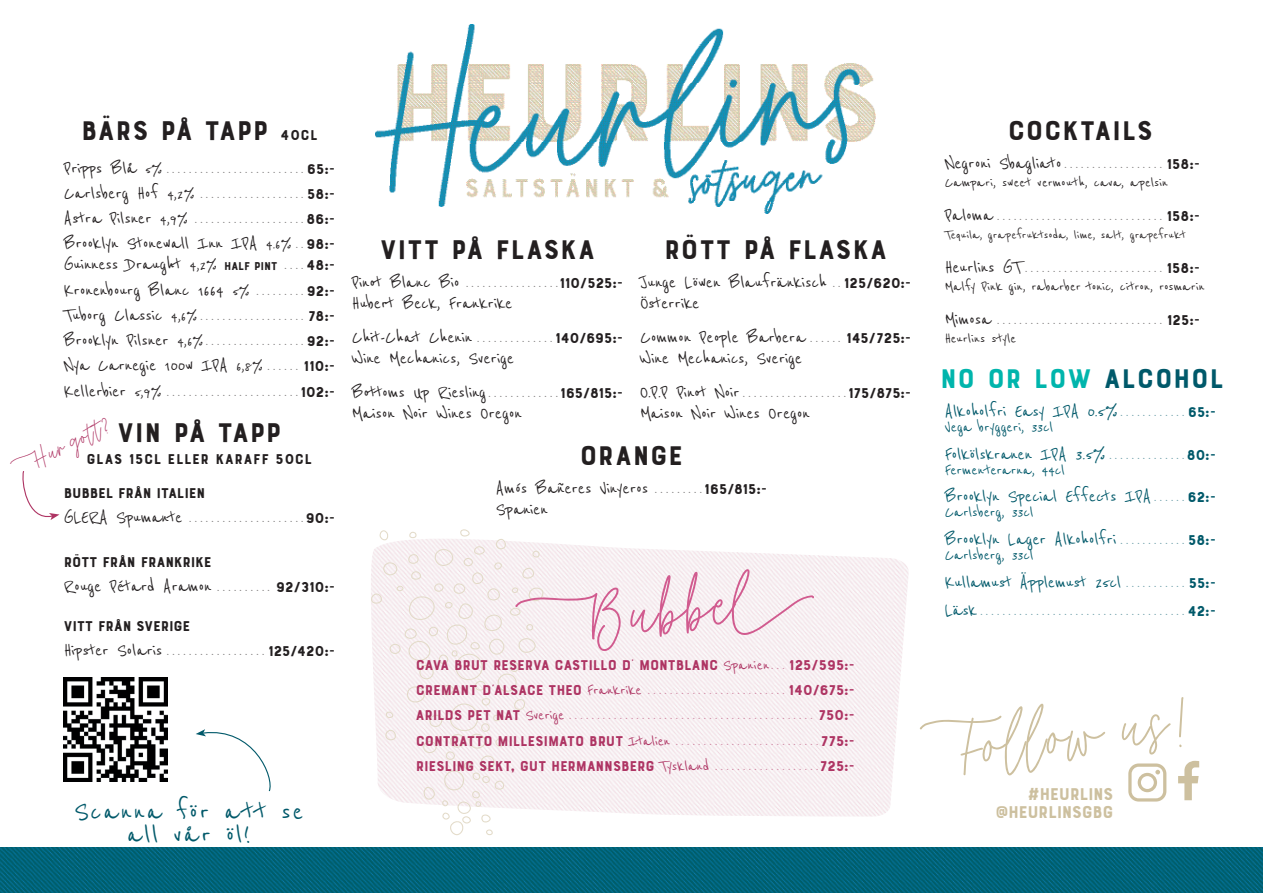
<style>
.page{position:relative;width:1263px;height:893px;background:#fff}
.page>*{position:absolute;margin:0;border:0;box-sizing:border-box;transform-origin:0 0}
.t1{font:79.65px "Moon Time 2 Caps Swashes";color:#cdc09f}
.t2{font:79.65px "Moon Time 2";color:#d15b8f}
.t3{font:31.5px/22.5px "Reenie Beanie";letter-spacing:.05em;color:#00596a;text-align:center}
.t4{font:28.5px "Bourton Base";letter-spacing:.035em;color:#231f20}
.t5{font:28.5px "Bourton Base";letter-spacing:.02em;color:#00b5ac}
.t6{font:27px "Moon Time 2 Caps Swashes";color:#ae3463}
.t7{font:21px/33.8px "Reenie Beanie";letter-spacing:-.01em;color:#231f20}
.t8{font:21px "Bourton Line";color:#231f20}
.t9{font:21px "Reenie Beanie";letter-spacing:-.01em;color:#00596a}
.t10{font:18px "Reenie Beanie";letter-spacing:-.01em;color:#00596a}
.t11{font:18px/18px "Bourton Base";letter-spacing:-.025em;color:#cdc09f;text-align:right}
.t12{font:16.5px "Reenie Beanie";letter-spacing:.005em;color:#231f20}
.t13{font:15px/25.2px "Bourton Base";letter-spacing:-.01em;color:#ae3463}
.t14{font:15px "Bourton Base";letter-spacing:-.01em;color:#231f20}
.t15{font:15px "Reenie Beanie";letter-spacing:.005em;color:#231f20}
.t16{font:15px "Bourton Base";letter-spacing:-.01em;color:#00596a}
.t17{font:15px "Bourton Base";letter-spacing:.045em;color:#231f20}
.s1{font-size:15px}
.s2{font-size:18px}
.s3{font-family:"Bourton Base";font-size:15px}
.s4{font-family:"Bourton Base";font-size:12px}
.s5{font-family:"Moon Time 2 Caps Swashes"}
.s6{font-family:"Moon Time 2 Swashes"}
.s7{font-family:"Reenie Beanie";font-size:18px}
.s8{font-family:"Reenie Beanie"}
.s9{color:#00596a}
</style>
<div class="page">
<img style="left:0;top:847px;width:1263px;height:46px">
<img style="left:375px;top:24px;width:500px;height:190px">
<img style="left:544px;top:543px;width:365px;height:273px">
<svg style="left:1178px;top:761px;width:21px;height:39px"></svg>
<svg style="left:1128px;top:763px;width:38px;height:38px"></svg>
<svg style="left:371px;top:529px;width:173px;height:306px"></svg>
<svg style="left:22px;top:471px;width:38px;height:49px"></svg>
<svg style="left:196px;top:729px;width:75px;height:63px"></svg>
<img style="left:64px;top:677px;width:104px;height:104px">
<h3 class="t4" style="left:81px;top:113px;width:238px">BÄRS PÅ TAPP <span class="s1">40CL</span></h3>
<p class="t7" style="left:64px;top:151px;width:100px">Pripps Blå <span class="s2">5%</span></p>
<p class="t14" style="left:307px;top:159px;width:30px">65:-</p>
<p class="t7" style="left:64px;top:176px;width:132px">Carlsberg Hof <span class="s2">4,2%</span></p>
<p class="t14" style="left:307px;top:185px;width:30px">58:-</p>
<p class="t7" style="left:64px;top:202px;width:126px">Astra Pilsner <span class="s2">4,9%</span></p>
<p class="t14" style="left:306px;top:210px;width:30px">86:-</p>
<p class="t7" style="left:64px;top:233px;width:273px;line-height:21px">Brooklyn Stonewall Inn IPA <span class="s2">4.6%</span> <span class="s3">98:-<br></span>Guinness Draught <span class="s2">4,2%</span> <span class="s4">HALF PINT</span></p>
<p class="t14" style="left:306px;top:256px;width:30px">48:-</p>
<p class="t7" style="left:64px;top:273px;width:188px">Kronenbourg Blanc 1664 <span class="s2">5%</span></p>
<p class="t14" style="left:307px;top:281px;width:30px">92:-</p>
<p class="t7" style="left:64px;top:298px;width:135px">Tuborg Classic <span class="s2">4,6%</span></p>
<p class="t14" style="left:308px;top:307px;width:28px">78:-</p>
<p class="t7" style="left:64px;top:324px;width:141px">Brooklyn Pilsner <span class="s2">4,6%</span></p>
<p class="t14" style="left:307px;top:332px;width:30px">92:-</p>
<p class="t7" style="left:64px;top:349px;width:201px">Nya Carnegie 100w IPA <span class="s2">6,8%</span></p>
<p class="t14" style="left:304px;top:357px;width:33px">110:-</p>
<p class="t7" style="left:64px;top:374px;width:100px">Kellerbier <span class="s2">5,9%</span></p>
<p class="t14" style="left:301px;top:382px;width:36px">102:-</p>
<p class="t6" style="left:7px;top:457px;width:107px;rotate:-27deg">Hur gott?</p>
<h3 class="t4" style="left:118px;top:415px;width:165px">VIN PÅ TAPP</h3>
<p class="t17" style="left:87px;top:450px;width:227px">GLAS 15CL ELLER KARAFF 50CL</p>
<p class="t14" style="left:64px;top:484px;width:143px">BUBBEL FRÅN ITALIEN</p>
<p class="t7" style="left:64px;top:501px;width:120px">GLERA Spumante</p>
<p class="t14" style="left:305px;top:509px;width:31px">90:-</p>
<p class="t14" style="left:64px;top:552px;width:149px">RÖTT FRÅN FRANKRIKE</p>
<p class="t7" style="left:64px;top:569px;width:149px">Rouge Pétard Aramon</p>
<p class="t14" style="left:276px;top:578px;width:61px">92/310:-</p>
<p class="t14" style="left:64px;top:617px;width:128px">VITT FRÅN SVERIGE</p>
<p class="t7" style="left:64px;top:634px;width:100px">Hipster Solaris</p>
<p class="t14" style="left:268px;top:642px;width:68px">125/420:-</p>
<h2 class="t3" style="left:74px;top:801px;width:231px">Scanna för att se all vår öl!</h2>
<h3 class="t4" style="left:380px;top:232px;width:216px">VITT PÅ FLASKA</h3>
<p class="t7" style="left:352px;top:266px;width:109px">Pinot Blanc Bio</p>
<p class="t14" style="left:559px;top:274px;width:65px">110/525:-</p>
<p class="t7" style="left:352px;top:287px;width:162px">Hubert Beck, Frankrike<br>Chit-Chat Chenin</p>
<p class="t14" style="left:555px;top:329px;width:69px">140/695:-</p>
<p class="t7" style="left:352px;top:342px;width:164px">Wine Mechanics, Sverige<br>Bottoms Up Riesling</p>
<p class="t7" style="left:352px;top:397px;width:171px">Maison Noir Wines Oregon</p>
<p class="t14" style="left:560px;top:384px;width:64px">165/815:-</p>
<h3 class="t4" style="left:664px;top:232px;width:224px">RÖTT PÅ FLASKA</h3>
<p class="t7" style="left:640px;top:272px;width:273px;line-height:21px">Junge Löwen Blaufränkisch <span class="s3">125/620:-<br></span>Österrike</p>
<p class="t7" style="left:640px;top:321px;width:167px">Common People Barbera</p>
<p class="t14" style="left:846px;top:329px;width:67px">145/725:-</p>
<p class="t7" style="left:640px;top:342px;width:164px">Wine Mechanics, Sverige<br>O.P.P Pinot Noir</p>
<p class="t14" style="left:848px;top:384px;width:64px">175/875:-</p>
<p class="t7" style="left:640px;top:397px;width:171px">Maison Noir Wines Oregon</p>
<h3 class="t4" style="left:580px;top:438px;width:105px">ORANGE</h3>
<p class="t7" style="left:496px;top:472px;width:154px">Amós Bañeres Vinyeros</p>
<p class="t14" style="left:704px;top:480px;width:64px">165/815:-</p>
<p class="t7" style="left:496px;top:493px;width:53px">Spanien</p>
<h1 class="t2" style="left:513px;top:584px;width:299px;rotate:-7deg"><span class="s5">B</span>ubbe<span class="s6">l</span></h1>
<p class="t13" style="left:416px;top:653px;width:440px">CAVA BRUT RESERVA CASTILLO D' MONTBLANC <span class="s7">Spanien</span> 125/595:-<br>CREMANT D´ALSACE THEO <span class="s7">Frankrike</span></p>
<p class="t13" style="left:788px;top:678px;width:68px">140/675:-</p>
<p class="t13" style="left:416px;top:703px;width:150px">ARILDS PET NAT <span class="s7">Sverige</span></p>
<p class="t13" style="left:819px;top:703px;width:38px">750:-</p>
<p class="t13" style="left:416px;top:728px;width:256px">CONTRATTO MILLESIMATO BRUT <span class="s7">Italien</span></p>
<p class="t13" style="left:821px;top:728px;width:35px">775:-</p>
<p class="t13" style="left:416px;top:754px;width:295px">RIESLING SEKT, GUT HERMANNSBERG <span class="s7">Tyskland</span></p>
<p class="t13" style="left:820px;top:754px;width:37px">725:-</p>
<h3 class="t4" style="left:1008px;top:113px;width:147px">COCKTAILS</h3>
<p class="t8" style="left:945px;top:150px;width:257px"><span class="s8">Negroni Sbagliato</span>.................. <span class="s3">158:-</span></p>
<p class="t12" style="left:945px;top:174px;width:225px">Campari, sweet vermouth, cava, apelsin</p>
<p class="t8" style="left:945px;top:202px;width:257px"><span class="s8">Paloma</span>.............................. <span class="s3">158:-</span></p>
<p class="t15" style="left:945px;top:227px;width:243px">Tequila, grapefruktsoda, lime, salt, grapefrukt</p>
<p class="t8" style="left:945px;top:253px;width:257px"><span class="s8">Heurlins GT</span>......................... <span class="s3">158:-</span></p>
<p class="t12" style="left:945px;top:277px;width:262px">Malfy Pink gin, rabarber tonic, citron, rosmarin</p>
<p class="t8" style="left:945px;top:305px;width:257px"><span class="s8">Mimosa</span> .............................. <span class="s3">125:-</span></p>
<p class="t12" style="left:945px;top:329px;width:73px">Heurlins style</p>
<h3 class="t5" style="left:940px;top:361px;width:285px">NO OR LOW <span class="s9">ALCOHOL</span></h3>
<p class="t9" style="left:945px;top:399px;width:175px">Alkoholfri Easy IPA 0.5%</p>
<p class="t16" style="left:1188px;top:403px;width:30px">65:-</p>
<p class="t10" style="left:945px;top:417px;width:110px">Vega bryggeri, 33cl</p>
<p class="t9" style="left:945px;top:442px;width:162px">Folkölskranen IPA 3.5%</p>
<p class="t16" style="left:1186px;top:445px;width:31px">80:-</p>
<p class="t10" style="left:945px;top:460px;width:122px">Fermenterarna, 44cl</p>
<p class="t9" style="left:945px;top:485px;width:208px">Brooklyn Special Effects IPA</p>
<p class="t16" style="left:1187px;top:488px;width:30px">62:-</p>
<p class="t10" style="left:945px;top:502px;width:90px">Carlsberg, 33cl</p>
<p class="t9" style="left:945px;top:528px;width:173px">Brooklyn Lager Alkoholfri</p>
<p class="t16" style="left:1188px;top:531px;width:30px">58:-</p>
<p class="t10" style="left:945px;top:545px;width:90px">Carlsberg, 33cl</p>
<p class="t9" style="left:945px;top:570px;width:178px">Kullamust Äpplemust 25cl</p>
<p class="t16" style="left:1188px;top:574px;width:29px">55:-</p>
<p class="t9" style="left:945px;top:598px;width:34px">Läsk</p>
<p class="t16" style="left:1187px;top:601px;width:30px">42:-</p>
<h1 class="t1" style="left:917px;top:706px;width:268px;rotate:-7deg">Follow us!</h1>
<p class="t11" style="left:995px;top:785px;width:120px">#HEURLINS @HEURLINSGBG</p>
</div>
